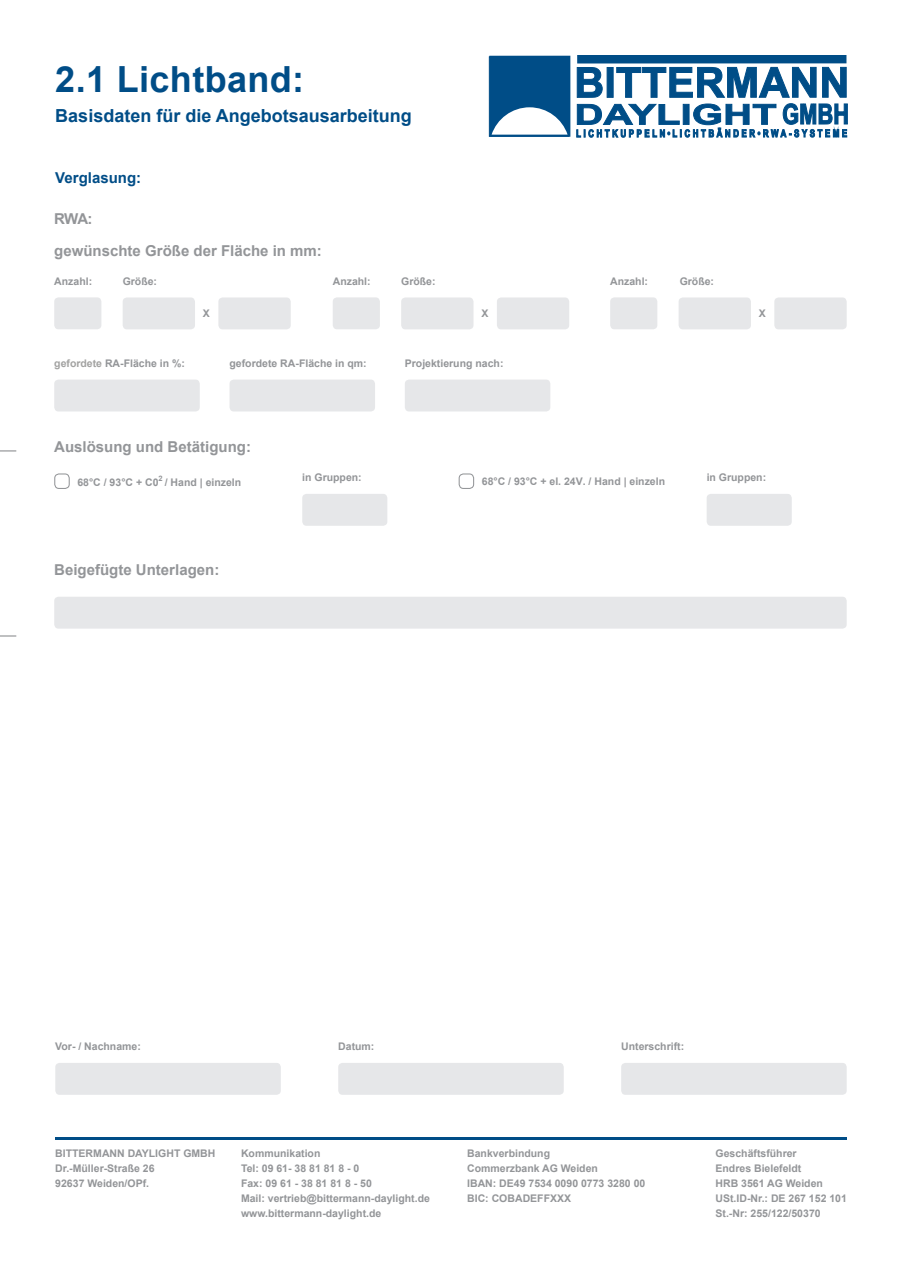
<style>
.page{position:relative;width:902px;height:1272px;background:#fff}
.page>*{position:absolute;margin:0;border:0;box-sizing:border-box;transform-origin:0 0}
.t1{font:700 36px "Arial";letter-spacing:.01em;color:#004d87}
.t2{font:700 18px "Arial";color:#004d87}
.t3{font:700 15px/32.2px "Arial";color:#939598}
.t4{font:700 15px "Arial";color:#004d87}
.t5{font:700 10.5px "Arial";color:#939598}
.s1{color:#a2a2a1}
</style>
<div class="page">
<div style="left:577px;top:56px;width:269px;height:7px;background:#004d87"></div>
<svg style="left:577px;top:67px;width:25px;height:30px"></svg>
<div style="left:607px;top:67px;width:6px;height:30px;background:#004d87"></div>
<div style="left:607px;top:67px;width:6px;height:30px;border:1px solid #004d87"></div>
<svg style="left:616px;top:67px;width:200px;height:30px"></svg>
<svg style="left:822px;top:67px;width:24px;height:30px"></svg>
<svg style="left:576px;top:104px;width:271px;height:33px"></svg>
<div style="left:489px;top:56px;width:81px;height:81px;background:#004d87"></div>
<div style="left:489px;top:57px;width:80px;height:79px;border:1px solid #004d87"></div>
<svg style="left:491px;top:107px;width:76px;height:28px"></svg>
<svg style="left:0;top:450px;width:16px;height:1px"></svg>
<svg style="left:0;top:635px;width:16px;height:1px"></svg>
<div style="left:54px;top:297px;width:47px;height:32px;background:#e6e7e9;border-radius:4px"></div>
<div style="left:123px;top:297px;width:72px;height:32px;background:#e6e7e9;border-radius:4px"></div>
<div style="left:218px;top:297px;width:73px;height:32px;background:#e6e7e9;border-radius:4px"></div>
<div style="left:333px;top:297px;width:47px;height:32px;background:#e6e7e9;border-radius:4px"></div>
<div style="left:401px;top:297px;width:72px;height:32px;background:#e6e7e9;border-radius:4px"></div>
<div style="left:497px;top:297px;width:72px;height:32px;background:#e6e7e9;border-radius:4px"></div>
<div style="left:610px;top:297px;width:47px;height:32px;background:#e6e7e9;border-radius:4px"></div>
<div style="left:678px;top:297px;width:72px;height:32px;background:#e6e7e9;border-radius:4px"></div>
<div style="left:774px;top:297px;width:72px;height:32px;background:#e6e7e9;border-radius:4px"></div>
<div style="left:54px;top:379px;width:146px;height:32px;background:#e6e7e9;border-radius:4px"></div>
<div style="left:229px;top:379px;width:146px;height:32px;background:#e6e7e9;border-radius:4px"></div>
<div style="left:405px;top:379px;width:145px;height:32px;background:#e6e7e9;border-radius:4px"></div>
<div style="left:302px;top:494px;width:85px;height:32px;background:#e6e7e9;border-radius:4px"></div>
<div style="left:706px;top:494px;width:85px;height:32px;background:#e6e7e9;border-radius:4px"></div>
<div style="left:54px;top:473px;width:16px;height:16px;border:1px solid #939598;border-radius:4px"></div>
<div style="left:458px;top:473px;width:16px;height:16px;border:1px solid #939598;border-radius:4px"></div>
<div style="left:54px;top:596px;width:792px;height:32px;background:#e6e7e9;border-radius:4px"></div>
<hr style="left:55px;top:1137px;width:791px;height:2px;background:#004d87">
<div style="left:55px;top:1062px;width:226px;height:32px;background:#e6e7e9;border-radius:4px"></div>
<div style="left:338px;top:1062px;width:225px;height:32px;background:#e6e7e9;border-radius:4px"></div>
<div style="left:621px;top:1062px;width:225px;height:32px;background:#e6e7e9;border-radius:4px"></div>
<p class="t1" style="left:55px;top:55px;width:250px">2.1 Lichtband:</p>
<p class="t2" style="left:55px;top:104px;width:358px">Basisdaten für die Angebotsausarbeitung</p>
<p class="t4" style="left:55px;top:168px;width:87px">Verglasung:</p>
<p class="t3" style="left:54px;top:203px;width:269px">RWA:<br>gewünschte Größe der Fläche in mm:</p>
<p class="t5" style="left:54px;top:274px;width:39px">Anzahl:</p>
<p class="t5" style="left:203px;top:306px;width:9px">X</p>
<p class="t5" style="left:123px;top:274px;width:36px">Größe:</p>
<p class="t5" style="left:401px;top:274px;width:36px">Größe:</p>
<p class="t5" style="left:679px;top:274px;width:36px">Größe:</p>
<p class="t5" style="left:333px;top:274px;width:39px">Anzahl:</p>
<p class="t5" style="left:610px;top:274px;width:39px">Anzahl:</p>
<p class="t5" style="left:481px;top:306px;width:9px">X</p>
<p class="t5" style="left:54px;top:356px;width:132px"><span class="s1">gefordete</span> RA-Fläche in %:</p>
<p class="t5" style="left:229px;top:356px;width:139px">gefordete RA-Fläche in qm:</p>
<p class="t5" style="left:405px;top:356px;width:100px">Projektierung nach:</p>
<p class="t5" style="left:758px;top:306px;width:9px">X</p>
<p class="t3" style="left:54px;top:431px;width:198px">Auslösung und Betätigung:</p>
<p class="t5" style="left:77px;top:475px;width:165px">68°C / 93°C + C0<sup>2</sup> / Hand | einzeln</p>
<p class="t5" style="left:482px;top:474px;width:185px">68°C / 93°C + el. 24V. / Hand | einzeln</p>
<p class="t5" style="left:302px;top:470px;width:61px">in Gruppen:</p>
<p class="t5" style="left:706px;top:470px;width:61px">in Gruppen:</p>
<p class="t3" style="left:54px;top:554px;width:167px">Beigefügte Unterlagen:</p>
<p class="t5" style="left:55px;top:1039px;width:87px">Vor- / Nachname:</p>
<p class="t5" style="left:338px;top:1039px;width:38px">Datum:</p>
<p class="t5" style="left:621px;top:1039px;width:65px">Unterschrift:</p>
<p class="t5" style="left:55px;top:1145px;width:162px">BITTERMANN DAYLIGHT GMBH</p>
<p class="t5" style="left:55px;top:1160px;width:101px">Dr.-Müller-Straße 26</p>
<p class="t5" style="left:55px;top:1175px;width:95px">92637 Weiden/OPf.</p>
<p class="t5" style="left:241px;top:1145px;width:81px">Kommunikation</p>
<p class="t5" style="left:241px;top:1160px;width:120px">Tel: 09 61- 38 81 81 8 - 0</p>
<p class="t5" style="left:241px;top:1175px;width:132px">Fax: 09 61 - 38 81 81 8 - 50</p>
<p class="t5" style="left:241px;top:1190px;width:190px">Mail: vertrieb@bittermann-daylight.de</p>
<p class="t5" style="left:241px;top:1205px;width:142px">www.bittermann-daylight.de</p>
<p class="t5" style="left:467px;top:1145px;width:84px">Bankverbindung</p>
<p class="t5" style="left:467px;top:1160px;width:132px">Commerzbank AG Weiden</p>
<p class="t5" style="left:467px;top:1175px;width:180px">IBAN: DE49 7534 0090 0773 3280 00</p>
<p class="t5" style="left:467px;top:1190px;width:105px">BIC: COBADEFFXXX</p>
<p class="t5" style="left:715px;top:1145px;width:83px">Geschäftsführer</p>
<p class="t5" style="left:715px;top:1160px;width:87px">Endres Bielefeldt</p>
<p class="t5" style="left:715px;top:1176px;width:109px">HRB 3561 AG Weiden</p>
<p class="t5" style="left:715px;top:1191px;width:133px">USt.ID-Nr.: DE 267 152 101</p>
<p class="t5" style="left:715px;top:1206px;width:107px">St.-Nr: 255/122/50370</p>
</div>
